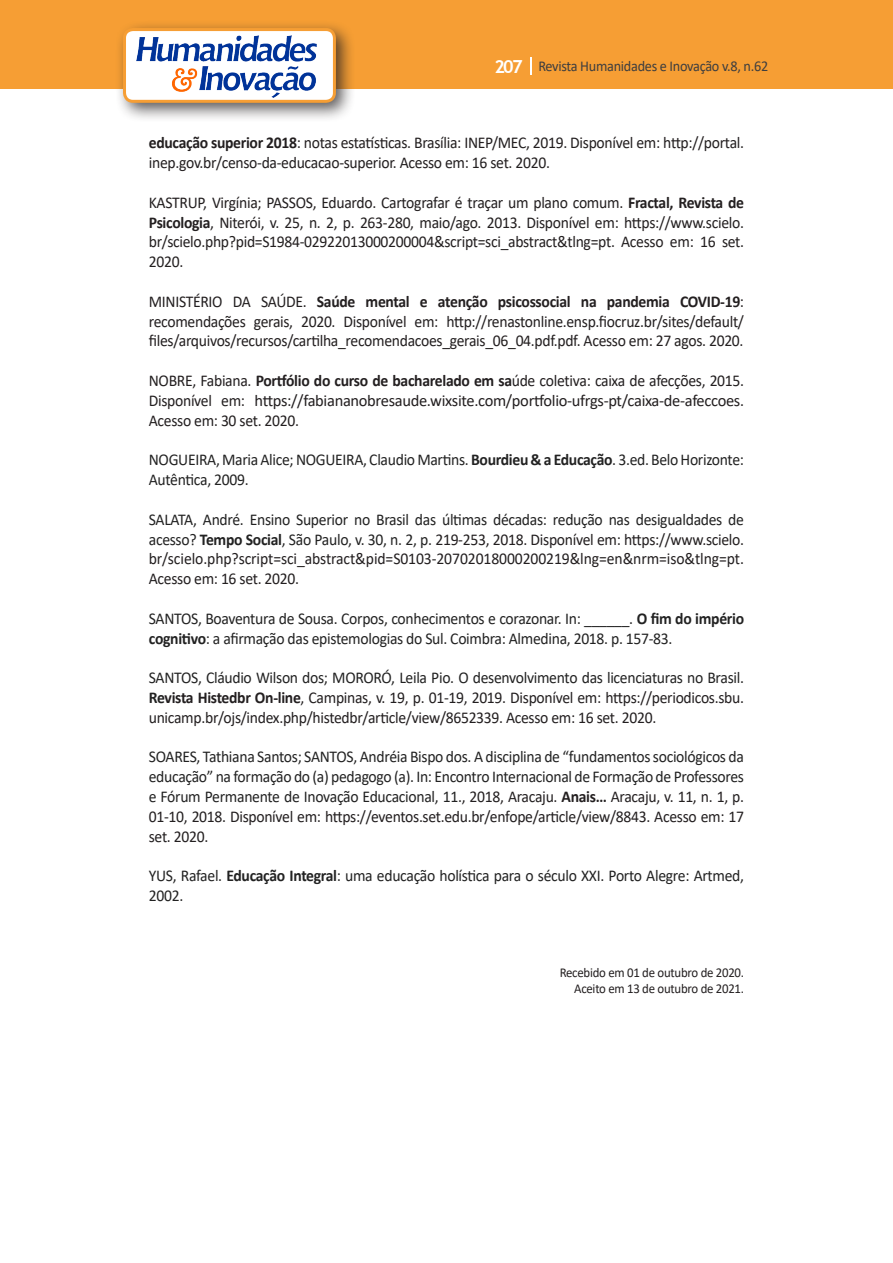
<style>
.page{position:relative;width:893px;height:1263px;background:#fff}
.page>*{position:absolute;margin:0;border:0;box-sizing:border-box;transform-origin:0 0}
.texto{font:16.5px/19.8px "Calibri";letter-spacing:-.02em;color:#231f20;text-align:justify;scale:.95 1}
.texto-2{font:16.5px/19.8px "Calibri";letter-spacing:-.02em;color:#222;scale:.95 1}
.t1{font:15px "Calibri";letter-spacing:-.02em;color:#3e3e3f;scale:.95 1}
.texto-3{font:13.5px "Calibri";letter-spacing:-.02em;color:#231f20;scale:.95 1}
.s1{font-family:"Trebuchet MS";font-weight:700;font-size:18px;color:#fff}
.s2{font-weight:700}
.s3{color:#222}
.s4{font-weight:700;color:#222}
.s5{color:#231f20}
.s6{font-weight:700;color:#231f20}
</style>
<div class="page">
<div style="left:0;top:0;width:893px;height:88px;background:#f69e34"></div>
<svg style="left:530px;top:57px;width:2px;height:18px"></svg>
<div style="left:115px;top:20px;width:241px;height:103px;background:#231f20;opacity:.75"></div>
<div style="left:125px;top:30px;width:209px;height:71px;background:#fff;border-radius:9px"></div>
<div style="left:123px;top:28px;width:213px;height:75px;border:3px solid #f69e34;border-radius:9px"></div>
<img style="left:136px;top:36px;width:181px;height:61px">
<p class="t1" style="left:495px;top:56px;width:290px"><span class="s1">207</span> Revista Humanidades e Inovação v.8, n.62</p>
<p class="texto" style="left:149px;top:133px;width:628px"><span class="s2">educação superior 2018</span>: notas estatísticas. Brasília: INEP/MEC, 2019. Disponível em: http://portal. inep.gov.br/censo-da-educacao-superior. Acesso em: 16 set. 2020.</p>
<p class="texto" style="left:149px;top:192px;width:628px">KASTRUP, Virgínia; PASSOS, Eduardo. Cartografar é traçar um plano comum. <span class="s2">Fractal, Revista de Psicologia</span>, Niterói, v. 25, n. 2, p. 263-280, maio/ago. 2013. Disponível em: https://www.scielo. br/scielo.php?pid=S1984-02922013000200004&amp;script=sci_abstract&amp;tlng=pt. Acesso em: 16 set.<br>2020.</p>
<p class="texto" style="left:149px;top:291px;width:628px">MINISTÉRIO DA SAÚDE. <span class="s2">Saúde mental e atenção psicossocial na pandemia COVID-19</span>: recomendações gerais, 2020. Disponível em: http://renastonline.ensp.fiocruz.br/sites/default/ files/arquivos/recursos/cartilha_recomendacoes_gerais_06_04.pdf.pdf. Acesso em: 27 agos. 2020.</p>
<p class="texto" style="left:149px;top:370px;width:628px">NOBRE, Fabiana. <span class="s2">Portfólio do curso de bacharelado em sa</span>úde coletiva: caixa de afecções, 2015.<br>Disponível em: https://fabiananobresaude.wixsite.com/portfolio-ufrgs-pt/caixa-de-afeccoes.<br>Acesso em: 30 set. 2020.</p>
<p class="texto-2" style="left:149px;top:449px;width:628px">NOGUEIRA, Maria Alice; NOGUEIRA, Claudio Martins. <span class="s2">Bourdieu &amp; a Educação</span>. 3.ed. Belo Horizonte:<br>Autêntica, 2009.</p>
<p class="texto" style="left:149px;top:509px;width:628px"><span class="s3">SALATA, André. Ensino Superior no Brasil das últimas décadas: redução nas desigualdades de acesso?</span> <span class="s4">Tempo Social</span><span class="s3">, São Paulo, v. 30, n. 2, p.</span> 219-253, 2018. Disponível em: https://www.scielo. br/scielo.php?script=sci_abstract&amp;pid=S0103-20702018000200219&amp;lng=en&amp;nrm=iso&amp;tlng=pt.<br>Acesso em: 16 set. 2020.</p>
<p class="texto-2" style="left:149px;top:608px;width:628px">SANTOS, Boaventura de Sousa. Corpos, conhecimentos e corazonar. In: ______. <span class="s2">O fim do império cognitivo</span>: a afirmação das epistemologias do Sul. Coimbra: Almedina, 2018. p. 157-83.</p>
<p class="texto" style="left:149px;top:667px;width:628px"><span class="s3">SANTOS, Cláudio Wilson dos; MORORÓ, Leila Pio. O desenvolvimento das licenciaturas no Brasil.<br></span><span class="s4">Re</span><span class="s2">vista Histedbr On-line</span>, Campinas, v. 19, p. 01-19, 2019. Disponível em: https://periodicos.sbu. unicamp.br/ojs/index.php/histedbr/article/view/8652339. Acesso em: 16 set. 2020.</p>
<p class="texto-2" style="left:149px;top:746px;width:628px;text-align:justify">SOARES, Tathiana Santos; SANTOS, Andréia Bispo dos. A disciplina de “fundamentos sociológicos da educação” na formação do (a) pedagogo (a). In: Encontro Internacional de Formação de Professores e Fórum Permanente de Inovação Educacional, 11<span class="s5">., 2018, Aracaju.</span> <span class="s6">Anais…</span> <span class="s5">Aracaju, v. 11, n. 1, p.<br>01-10, 2018. Disponível em: https://eventos.set.edu.br/enfope/article/view/8843. Acesso em: 17 set. 2020.</span></p>
<p class="texto-2" style="left:149px;top:865px;width:628px">YUS, Rafael. <span class="s2">Educação Integral</span>: uma educação holística para o século XXI. Porto Alegre: Artmed,<br>2002.</p>
<p class="texto-3" style="left:560px;top:963px;width:196px">Recebido em 01 de outubro de 2020.</p>
<p class="texto-3" style="left:574px;top:979px;width:180px">Aceito em 13 de outubro de 2021.</p>
</div>
